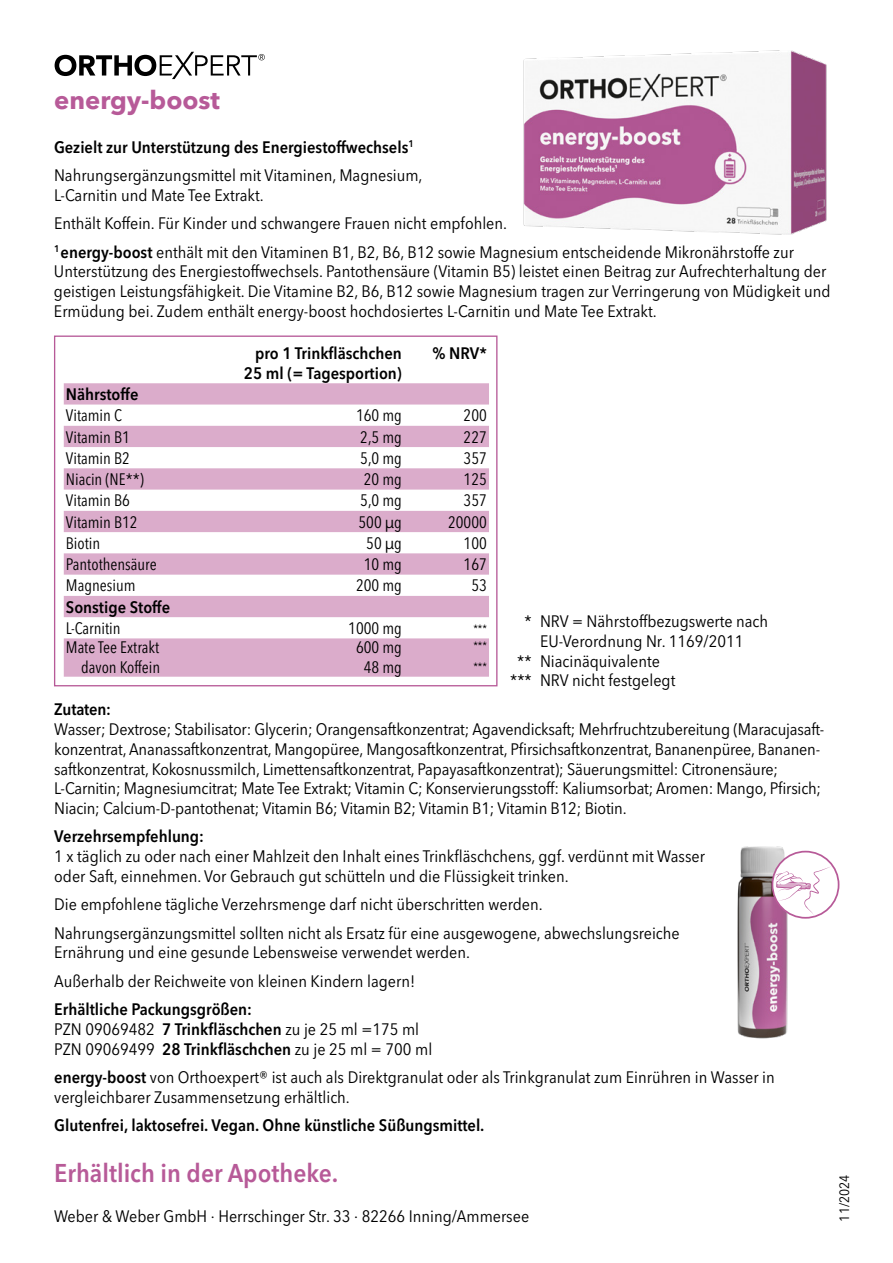
<style>
.page{position:relative;width:893px;height:1263px;background:#fff}
.page>*{position:absolute;margin:0;border:0;box-sizing:border-box;transform-origin:0 0}
.t1{font:600 semi-condensed 25.5px "Avenir Next W1 G";color:#b75a98}
.t2{font:700 25.5px "Avenir Next W1 G";color:#b75a98}
.t3{font:semi-condensed 16.5px/19.8px "Avenir Next W1 G";color:#000}
.t4{font:600 semi-condensed 16.5px/19.8px "Avenir Next W1 G";color:#000}
.t5{font:condensed 16.5px/19.8px "Avenir Next W1 G";color:#000;text-align:right}
.t6{font:semi-condensed 13.5px "Avenir Next W1 G";color:#000}
.t7{font:semi-condensed 10.5px/21.1px "Avenir Next W1 G";color:#000}
.s1{font-weight:600}
.s2{font-weight:400}
</style>
<div class="page">
<svg style="left:55px;top:52px;width:210px;height:27px"></svg>
<div style="left:54px;top:335px;width:443px;height:351px;border:1px solid #b75a98"></div>
<img style="left:737px;top:846px;width:72px;height:193px">
<svg style="left:64px;top:383px;width:425px;height:294px;fill:#dbaccb"></svg>
<svg style="left:772px;top:851px;width:67px;height:67px"></svg>
<svg style="left:775px;top:856px;width:57px;height:59px"></svg>
<div style="left:772px;top:851px;width:67px;height:68px;border:2px solid #b75a98;border-radius:50%"></div>
<img style="left:523px;top:50px;width:304px;height:185px">
<h1 class="t2" style="left:54px;top:80px;width:167px">energy-boost</h1>
<p class="t3" style="left:54px;top:131px;width:370px;line-height:28.3px"><span class="s1">Gezielt zur Unterstützung des Energiestoffwechsels</span><sup>1<br></sup>Nahrungsergänzungsmittel mit Vitaminen, Magnesium,</p>
<p class="t3" style="left:54px;top:179px;width:741px;line-height:28.3px">L-Carnitin und Mate Tee Extrakt.<br>Enthält Koffein. Für Kinder und schwangere Frauen nicht empfohlen.<br><sup>1</sup><span class="s1">energy-boost</span> enthält mit den Vitaminen B1, B2, B6, B12 sowie Magnesium entscheidende Mikronährstoffe zur</p>
<p class="t3" style="left:54px;top:260px;width:778px">Unterstützung des Energiestoffwechsels. Pantothensäure (Vitamin B5) leistet einen Beitrag zur Aufrechterhaltung der geistigen Leistungsfähigkeit. Die Vitamine B2, B6, B12 sowie Magnesium tragen zur Verringerung von Müdigkeit und<br>Ermüdung bei. Zudem enthält energy-boost hochdosiertes L-Carnitin und Mate Tee Extrakt.</p>
<p class="t4" style="left:244px;top:342px;width:159px;text-align:right">pro 1 Trinkfläschchen<br>25 ml (= Tagesportion)</p>
<p class="t4" style="left:432px;top:342px;width:56px">% NRV*</p>
<p class="t4" style="left:66px;top:383px;width:74px">Nährstoffe</p>
<p class="t5" style="left:66px;top:404px;width:58px">Vitamin C</p>
<p class="t5" style="left:356px;top:404px;width:47px">160 mg</p>
<p class="t5" style="left:464px;top:404px;width:25px">200</p>
<p class="t5" style="left:66px;top:425px;width:65px">Vitamin B1</p>
<p class="t5" style="left:360px;top:425px;width:43px">2,5 mg</p>
<p class="t5" style="left:464px;top:425px;width:25px">227</p>
<p class="t5" style="left:66px;top:447px;width:65px">Vitamin B2</p>
<p class="t5" style="left:360px;top:447px;width:43px">5,0 mg</p>
<p class="t5" style="left:464px;top:447px;width:25px">357</p>
<p class="t5" style="left:66px;top:468px;width:79px">Niacin (NE**)</p>
<p class="t5" style="left:364px;top:468px;width:40px">20 mg</p>
<p class="t5" style="left:464px;top:468px;width:25px">125</p>
<p class="t5" style="left:66px;top:489px;width:65px">Vitamin B6</p>
<p class="t5" style="left:360px;top:489px;width:43px">5,0 mg</p>
<p class="t5" style="left:464px;top:489px;width:25px">357</p>
<p class="t5" style="left:66px;top:510px;width:73px">Vitamin B12</p>
<p class="t5" style="left:358px;top:510px;width:45px">500 μg</p>
<p class="t5" style="left:448px;top:510px;width:40px">20000</p>
<p class="t5" style="left:66px;top:532px;width:36px">Biotin</p>
<p class="t5" style="left:366px;top:532px;width:37px">50 μg</p>
<p class="t5" style="left:464px;top:532px;width:25px">100</p>
<p class="t5" style="left:66px;top:553px;width:92px">Pantothensäure</p>
<p class="t5" style="left:364px;top:553px;width:40px">10 mg</p>
<p class="t5" style="left:464px;top:553px;width:25px">167</p>
<p class="t5" style="left:66px;top:574px;width:71px">Magnesium</p>
<p class="t5" style="left:356px;top:574px;width:47px">200 mg</p>
<p class="t5" style="left:471px;top:574px;width:17px">53</p>
<p class="t4" style="left:66px;top:595px;width:106px">Sonstige Stoffe</p>
<p class="t5" style="left:66px;top:617px;width:56px">L-Carnitin</p>
<p class="t5" style="left:348px;top:617px;width:55px">1000 mg</p>
<p class="t7" style="left:473px;top:616px;width:15px">***</p>
<p class="t5" style="left:66px;top:636px;width:96px">Mate Tee Extrakt davon Koffein</p>
<p class="t5" style="left:356px;top:636px;width:47px;text-align:center">600 mg<br>48 mg</p>
<p class="t7" style="left:473px;top:633px;width:15px">*** ***</p>
<p class="t3" style="left:524px;top:610px;width:245px">* NRV = Nährstoffbezugswerte nach</p>
<p class="t3" style="left:540px;top:629px;width:205px">EU-Verordnung Nr. 1169/2011</p>
<p class="t3" style="left:517px;top:649px;width:144px">** Niacinäquivalente</p>
<p class="t3" style="left:510px;top:669px;width:167px">*** NRV nicht festgelegt</p>
<p class="t4" style="left:54px;top:698px;width:58px">Zutaten:</p>
<p class="t3" style="left:54px;top:718px;width:772px">Wasser; Dextrose; Stabilisator: Glycerin; Orangensaftkonzentrat; Agavendicksaft; Mehrfruchtzubereitung (Maracujasaft&shy;konzentrat, Ananassaftkonzentrat, Mangopüree, Mangosaftkonzentrat, Pfirsichsaftkonzentrat, Bananenpüree, Bananen&shy;saftkonzentrat, Kokosnussmilch, Limettensaftkonzentrat, Papayasaftkonzentrat); Säuerungsmittel: Citronensäure; L-Carnitin; Magnesiumcitrat; Mate Tee Extrakt; Vitamin C; Konservierungsstoff: Kaliumsorbat; Aromen: Mango, Pfirsich; Niacin; Calcium-D-pantothenat; Vitamin B6; Vitamin B2; Vitamin B1; Vitamin B12; Biotin.</p>
<p class="t4" style="left:54px;top:825px;width:151px">Verzehrsempfehlung:</p>
<p class="t3" style="left:54px;top:845px;width:652px">1 x täglich zu oder nach einer Mahlzeit den Inhalt eines Trinkfläschchens, ggf. verdünnt mit Wasser oder Saft, einnehmen. Vor Gebrauch gut schütteln und die Flüssigkeit trinken.</p>
<p class="t3" style="left:54px;top:889px;width:627px;line-height:28.3px">Die empfohlene tägliche Verzehrsmenge darf nicht überschritten werden.<br>Nahrungsergänzungsmittel sollten nicht als Ersatz für eine ausgewogene, abwechslungsreiche</p>
<p class="t3" style="left:54px;top:937px;width:417px;line-height:28.3px">Ernährung und eine gesunde Lebensweise verwendet werden.<br>Außerhalb der Reichweite von kleinen Kindern lagern!</p>
<p class="t4" style="left:54px;top:998px;width:379px">Erhältliche Packungsgrößen:<br><span class="s2">PZN 09069482</span> 7 Trinkfläschchen <span class="s2">zu je 25 ml =175 ml<br>PZN 09069499</span> 28 Trinkfläschchen <span class="s2">zu je 25 ml = 700 ml</span></p>
<p class="t3" style="left:54px;top:1066px;width:722px"><span class="s1">energy-boost</span> von Orthoexpert® ist auch als Direktgranulat oder als Trinkgranulat zum Einrühren in Wasser in vergleichbarer Zusammensetzung erhältlich.</p>
<p class="t4" style="left:54px;top:1114px;width:432px">Glutenfrei, laktosefrei. Vegan. Ohne künstliche Süßungsmittel.</p>
<h1 class="t1" style="left:54px;top:1152px;width:286px">Erhältlich in der Apotheke.</h1>
<p class="t3" style="left:54px;top:1204px;width:477px">Weber &amp; Weber GmbH · Herrschinger Str. 33 · 82266 Inning/Ammersee</p>
<p class="t6" style="left:834px;top:1221px;width:48px;rotate:-90deg">11/2024</p>
</div>
